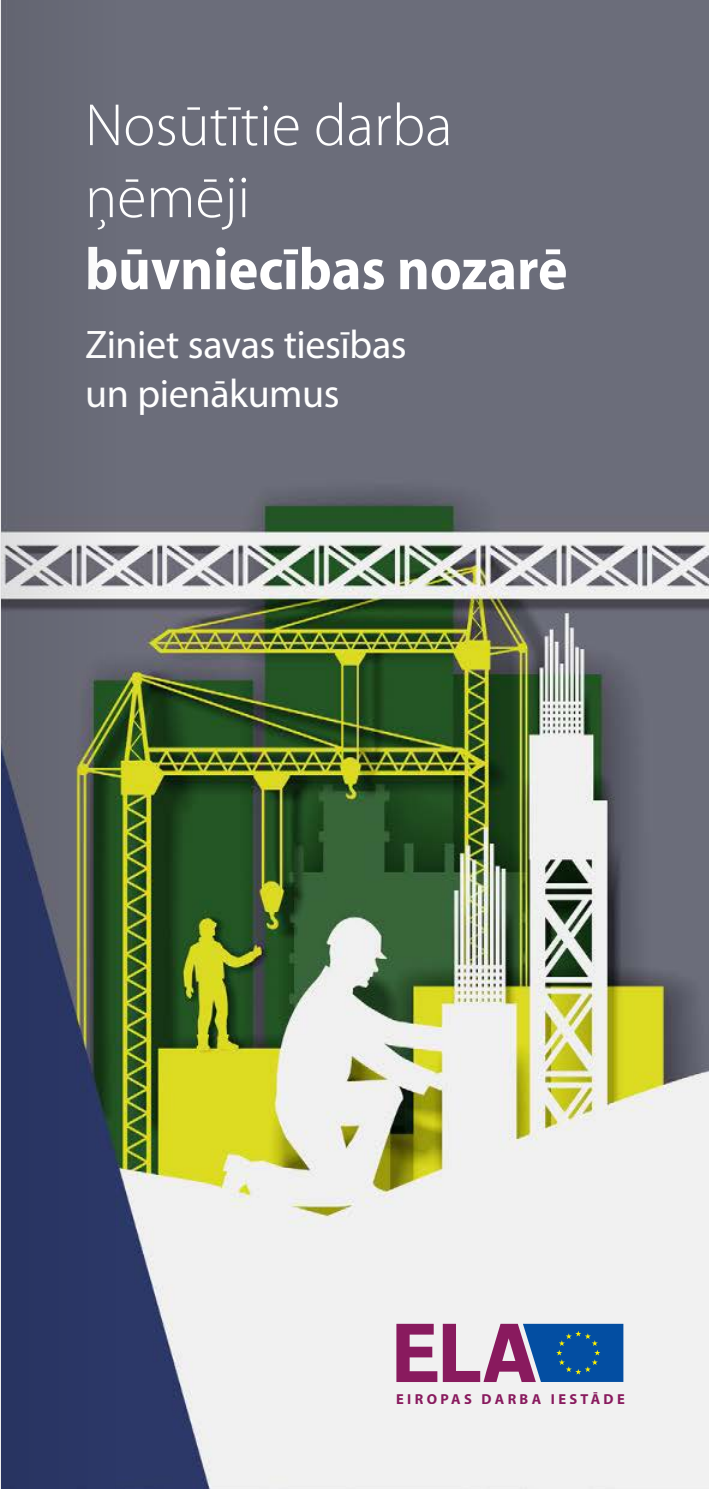
<style>
.page{position:relative;width:709px;height:1489px;background:#fff}
.page>*{position:absolute;margin:0;border:0;box-sizing:border-box;transform-origin:0 0}
.title_1_cover{font:300 60px/72px "Myriad Pro";color:#fff}
.Title_2_cover{font:40px/48px "Myriad Pro";letter-spacing:-.01em;color:#fff}
.t1{font:700 14.5px "Myriad Pro";letter-spacing:.23em;color:#891a5e}
.s1{font-weight:700;font-stretch:semi-condensed}
</style>
<div class="page">
<img style="left:116px;top:0;width:593px;height:1488px">
<svg style="left:396px;top:1323px;width:227px;height:58px"></svg>
<svg style="left:0;top:0;width:116px;height:1488px;background:#52596c"></svg>
<h1 class="title_1_cover" style="left:85px;top:90px;width:484px">Nosūtītie darba ņēmēji<br><span class="s1">būvniecības nozarē</span></h1>
<h2 class="Title_2_cover" style="left:85px;top:320px;width:323px">Ziniet savas tiesības un pienākumus</h2>
<p class="t1" style="left:396px;top:1389px;width:230px">EIROPAS DARBA IESTĀDE</p>
</div>
